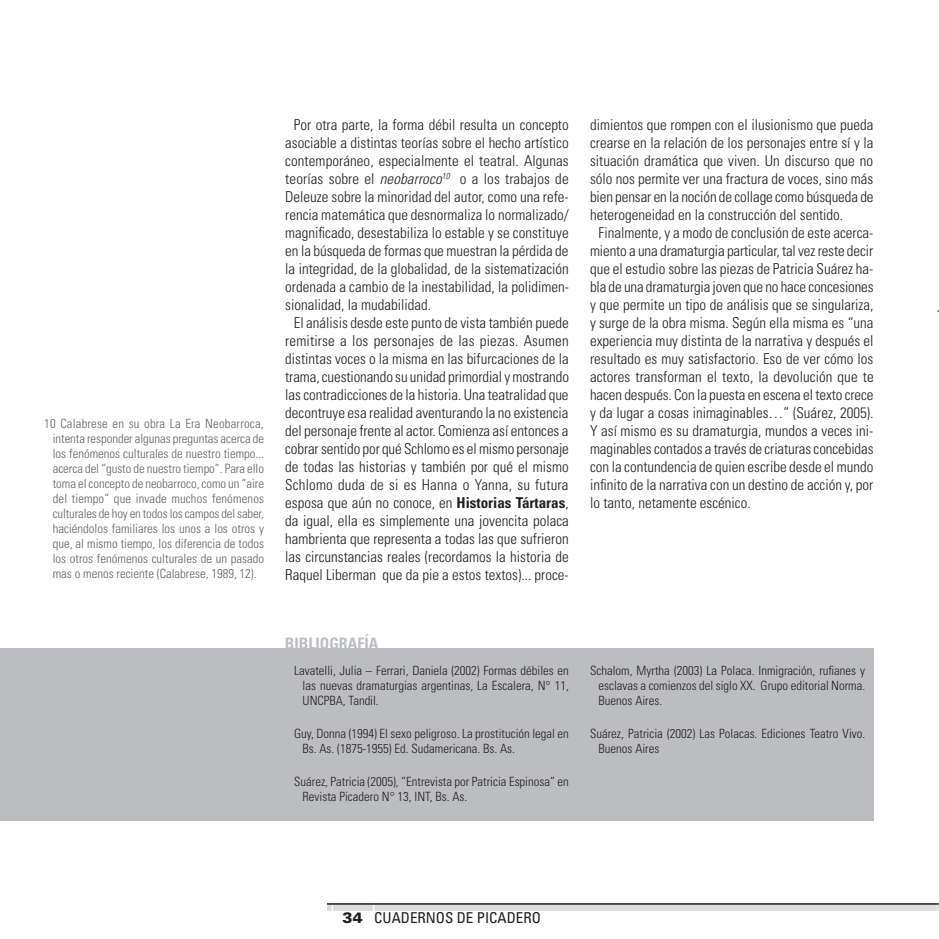
<style>
.page{position:relative;width:939px;height:939px;background:#fff}
.page>*{position:absolute;margin:0;border:0;box-sizing:border-box;transform-origin:0 0}
.t1{font:700 condensed 15.75px "Univers LT Std";color:#bcbdc0}
.t2{font:300 condensed 15px "Univers LT Std";color:#231f20}
.t3{font:condensed 15px "Univers LT Std";color:#231f20}
.t4{font:300 condensed 12.75px/15px "Univers LT Std";color:#231f20}
.t5{font:300 condensed 12.75px/15px "Univers LT Std";color:#636366;text-align:justify}
.s1{font-style:italic}
.s2{font-weight:700}
.s3{font-weight:900;font-stretch:normal}
</style>
<div class="page">
<div style="left:328px;top:904px;width:608px;height:6px;background:#dcdddf"></div>
<div style="left:327px;top:903px;width:610px;height:8px;border:2px solid #dcdddf"></div>
<hr style="left:373px;top:903px;width:1px;height:34px;background:#fff">
<hr style="left:332px;top:903px;width:1px;height:34px;background:#fff">
<hr style="left:327px;top:903px;width:610px;height:2px;background:#231f20">
<svg style="left:937px;top:903px;width:2px;height:8px"></svg>
<div style="left:0;top:648px;width:873px;height:172px;background:#bcbdc0"></div>
<p class="t5" style="left:53px;top:416px;width:213px;text-indent:-8px">10 Calabrese en su obra La Era Neobarroca, intenta responder algunas preguntas acerca de los fenómenos culturales de nuestro tiempo... acerca del “gusto de nuestro tiempo”. Para ello toma el concepto de neobarroco, como un “aire del tiempo” que invade muchos fenómenos culturales de hoy en todos los campos del saber, haciéndolos familiares los unos a los otros y que, al mismo tiempo, los diferencia de todos los otros fenómenos culturales de un pasado mas o menos reciente (Calabrese, 1989, 12).</p>
<p class="t2" style="left:294px;top:115px;width:277px">Por otra parte, la forma débil resulta un concepto</p>
<p class="t2" style="left:285px;top:133px;width:285px">asociable a distintas teorías sobre el hecho artístico</p>
<p class="t2" style="left:285px;top:151px;width:285px">contemporáneo, especialmente el teatral. Algunas</p>
<p class="t2" style="left:285px;top:169px;width:285px">teorías sobre el <span class="s1">neobarroco</span><sup>10</sup> o a los trabajos de</p>
<p class="t2" style="left:285px;top:187px;width:285px">Deleuze sobre la minoridad del autor, como una refe-</p>
<p class="t2" style="left:285px;top:205px;width:285px">rencia matemática que desnormaliza lo normalizado/</p>
<p class="t2" style="left:285px;top:223px;width:285px">magnificado, desestabiliza lo estable y se constituye</p>
<p class="t2" style="left:285px;top:241px;width:285px">en la búsqueda de formas que muestran la pérdida de</p>
<p class="t2" style="left:285px;top:259px;width:285px">la integridad, de la globalidad, de la sistematización</p>
<p class="t2" style="left:285px;top:277px;width:285px">ordenada a cambio de la inestabilidad, la polidimen-</p>
<p class="t2" style="left:285px;top:295px;width:147px">sionalidad, la mudabilidad.</p>
<p class="t2" style="left:294px;top:313px;width:276px">El análisis desde este punto de vista también puede</p>
<p class="t2" style="left:285px;top:331px;width:285px">remitirse a los personajes de las piezas. Asumen</p>
<p class="t2" style="left:285px;top:349px;width:285px">distintas voces o la misma en las bifurcaciones de la</p>
<p class="t2" style="left:285px;top:367px;width:285px">trama, cuestionando su unidad primordial y mostrando</p>
<p class="t2" style="left:285px;top:385px;width:285px">las contradicciones de la historia. Una teatralidad que</p>
<p class="t2" style="left:285px;top:403px;width:285px">decontruye esa realidad aventurando la no existencia</p>
<p class="t2" style="left:285px;top:421px;width:285px">del personaje frente al actor. Comienza así entonces a</p>
<p class="t2" style="left:285px;top:439px;width:285px">cobrar sentido por qué Schlomo es el mismo personaje</p>
<p class="t2" style="left:285px;top:457px;width:285px">de todas las historias y también por qué el mismo</p>
<p class="t2" style="left:285px;top:475px;width:285px">Schlomo duda de si es Hanna o Yanna, su futura</p>
<p class="t2" style="left:285px;top:493px;width:285px">esposa que aún no conoce, en <span class="s2">Historias Tártaras</span>,</p>
<p class="t2" style="left:285px;top:511px;width:285px">da igual, ella es simplemente una jovencita polaca</p>
<p class="t2" style="left:285px;top:529px;width:285px">hambrienta que representa a todas las que sufrieron</p>
<p class="t2" style="left:285px;top:547px;width:285px">las circunstancias reales (recordamos la historia de</p>
<p class="t2" style="left:285px;top:565px;width:285px">Raquel Liberman que da pie a estos textos)... proce-</p>
<p class="t1" style="left:285px;top:633px;width:19px">Bibliograf</p>
<p class="t1" style="left:364px;top:633px;width:14px">ía</p>
<p class="t4" style="left:303px;top:663px;width:268px;text-align:justify;text-indent:-8px">Lavatelli, Julia – Ferrari, Daniela (2002) Formas débiles en las nuevas dramaturgias argentinas, La Escalera, N° 11, UNCPBA, Tandil.</p>
<p class="t4" style="left:303px;top:726px;width:268px;text-indent:-8px">Guy, Donna (1994) El sexo peligroso. La prostitución legal en<br>Bs. As. (1875-1955) Ed. Sudamericana. Bs. As.</p>
<p class="t4" style="left:303px;top:774px;width:268px;text-indent:-8px">Suárez, Patricia (2005), “Entrevista por Patricia Espinosa” en<br>Revista Picadero N° 13, INT, Bs. As.</p>
<p class="t2" style="left:590px;top:115px;width:285px">dimientos que rompen con el ilusionismo que pueda</p>
<p class="t2" style="left:590px;top:133px;width:285px">crearse en la relación de los personajes entre sí y la</p>
<p class="t2" style="left:590px;top:151px;width:285px">situación dramática que viven. Un discurso que no</p>
<p class="t2" style="left:590px;top:169px;width:285px">sólo nos permite ver una fractura de voces, sino más</p>
<p class="t2" style="left:590px;top:187px;width:285px">bien pensar en la noción de collage como búsqueda de</p>
<p class="t2" style="left:590px;top:205px;width:255px">heterogeneidad en la construcción del sentido.</p>
<p class="t2" style="left:598px;top:223px;width:276px">Finalmente, y a modo de conclusión de este acerca-</p>
<p class="t2" style="left:590px;top:241px;width:285px">miento a una dramaturgia particular, tal vez reste decir</p>
<p class="t2" style="left:590px;top:259px;width:285px">que el estudio sobre las piezas de Patricia Suárez ha-</p>
<p class="t2" style="left:590px;top:277px;width:285px">bla de una dramaturgia joven que no hace concesiones</p>
<p class="t2" style="left:590px;top:295px;width:285px">y que permite un tipo de análisis que se singulariza,</p>
<p class="t2" style="left:590px;top:313px;width:285px">y surge de la obra misma. Según ella misma es “una</p>
<p class="t2" style="left:590px;top:331px;width:285px">experiencia muy distinta de la narrativa y después el</p>
<p class="t2" style="left:590px;top:349px;width:285px">resultado es muy satisfactorio. Eso de ver cómo los</p>
<p class="t2" style="left:590px;top:367px;width:285px">actores transforman el texto, la devolución que te</p>
<p class="t2" style="left:590px;top:385px;width:285px">hacen después. Con la puesta en escena el texto crece</p>
<p class="t2" style="left:590px;top:403px;width:285px">y da lugar a cosas inimaginables…” (Suárez, 2005).</p>
<p class="t2" style="left:590px;top:421px;width:285px">Y así mismo es su dramaturgia, mundos a veces ini-</p>
<p class="t2" style="left:590px;top:439px;width:285px">maginables contados a través de criaturas concebidas</p>
<p class="t2" style="left:590px;top:457px;width:285px">con la contundencia de quien escribe desde el mundo</p>
<p class="t2" style="left:590px;top:475px;width:285px">infinito de la narrativa con un destino de acción y, por</p>
<p class="t2" style="left:590px;top:493px;width:162px">lo tanto, netamente escénico.</p>
<p class="t4" style="left:598px;top:663px;width:268px;text-align:justify;text-indent:-8px">Schalom, Myrtha (2003) La Polaca. Inmigración, rufianes y esclavas a comienzos del siglo XX. Grupo editorial Norma.<br>Buenos Aires.</p>
<p class="t4" style="left:598px;top:726px;width:268px;text-indent:-8px">Suárez, Patricia (2002) Las Polacas. Ediciones Teatro Vivo.<br>Buenos Aires</p>
<p class="t3" style="left:343px;top:908px;width:200px"><span class="s3">34</span> CUADERNOS DE PICADERO</p>
</div>
